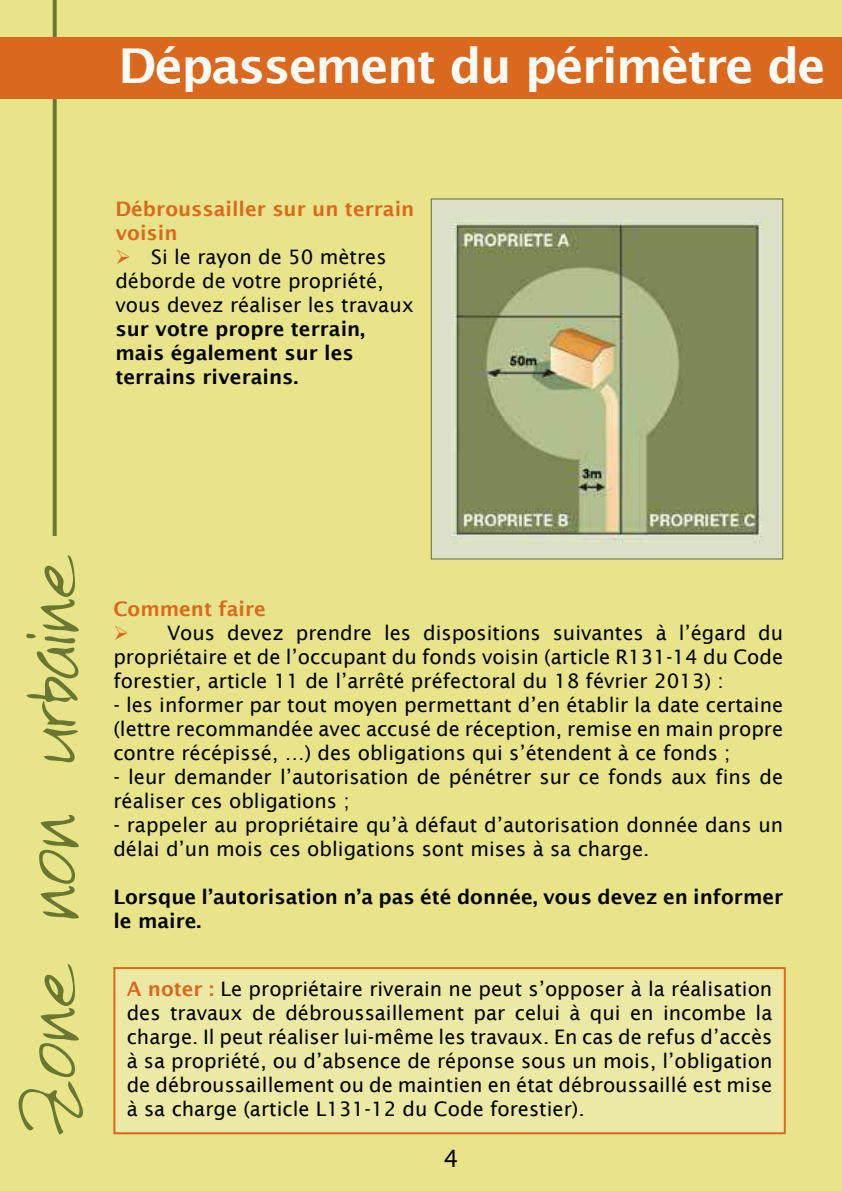
<style>
.page{position:relative;width:842px;height:1191px;background:#e8e489}
.page>*{position:absolute;margin:0;border:0;box-sizing:border-box;transform-origin:0 0}
.t1{font:72px "Victors Hand";letter-spacing:-.005em;color:#697731}
.t2{font:600 48px "Lucida Sans";letter-spacing:-.035em;color:#fff}
.t3{font:24px "Lucida Sans";color:#000}
.t4{font:20px/24px "Lucida Sans";color:#000}
.t5{font:600 20px/24px "Lucida Sans";color:#000}
.t6{font:600 20px/24px "Lucida Sans";color:#da691e}
.s1{color:#da691e}
.s2{font-weight:600;color:#da691e}
</style>
<div class="page">
<svg style="left:53px;top:0;width:4px;height:536px;background:#727e37"></svg>
<div style="left:0;top:37px;width:842px;height:61px;background:#da691e"></div>
<img style="left:433px;top:200px;width:348px;height:357px">
<div style="left:431px;top:198px;width:352px;height:361px;border:1px solid #606c31"></div>
<div style="left:114px;top:968px;width:671px;height:165px;background:#ece9a4"></div>
<div style="left:113px;top:967px;width:673px;height:167px;border:2px solid #da691e"></div>
<h2 class="t2" style="left:118px;top:45px;width:709px">Dépassement du périmètre de</h2>
<p class="t6" style="left:115px;top:198px;width:300px">Débroussailler sur un terrain voisin</p>
<p class="t4" style="left:115px;top:246px;width:300px"><span class="s1">➢</span> Si le rayon de 50 mètres déborde de votre propriété, vous devez réaliser les travaux</p>
<p class="t5" style="left:115px;top:318px;width:251px">sur votre propre terrain, mais également sur les terrains riverains.</p>
<h1 class="t1" style="left:8px;top:1142px;width:588px;rotate:-90deg">Zone non urbaine</h1>
<p class="t6" style="left:113px;top:598px;width:154px">Comment faire</p>
<p class="t4" style="left:113px;top:622px;width:671px;text-align:justify"><span class="s1">➢</span> Vous devez prendre les dispositions suivantes à l’égard du propriétaire et de l’occupant du fonds voisin (article R131-14 du Code forestier, article 11 de l’arrêté préfectoral du 18 février 2013) :</p>
<p class="t4" style="left:113px;top:694px;width:671px;text-align:justify">- les informer par tout moyen permettant d’en établir la date certaine (lettre recommandée avec accusé de réception, remise en main propre contre récépissé, …) des obligations qui s’étendent à ce fonds ;</p>
<p class="t4" style="left:113px;top:766px;width:671px">- leur demander l’autorisation de pénétrer sur ce fonds aux fins de réaliser ces obligations ;</p>
<p class="t4" style="left:113px;top:814px;width:671px">- rappeler au propriétaire qu’à défaut d’autorisation donnée dans un délai d’un mois ces obligations sont mises à sa charge.</p>
<p class="t5" style="left:113px;top:886px;width:671px">Lorsque l’autorisation n’a pas été donnée, vous devez en informer le maire.</p>
<p class="t4" style="left:127px;top:978px;width:647px;text-align:justify"><span class="s2">A noter :</span> Le propriétaire riverain ne peut s’opposer à la réalisation des travaux de débroussaillement par celui à qui en incombe la charge. Il peut réaliser lui-même les travaux. En cas de refus d’accès à sa propriété, ou d’absence de réponse sous un mois, l’obligation de débroussaillement ou de maintien en état débroussaillé est mise à sa charge (article L131-12 du Code forestier).</p>
<p class="t3" style="left:443px;top:1148px;width:17px">4</p>
</div>
